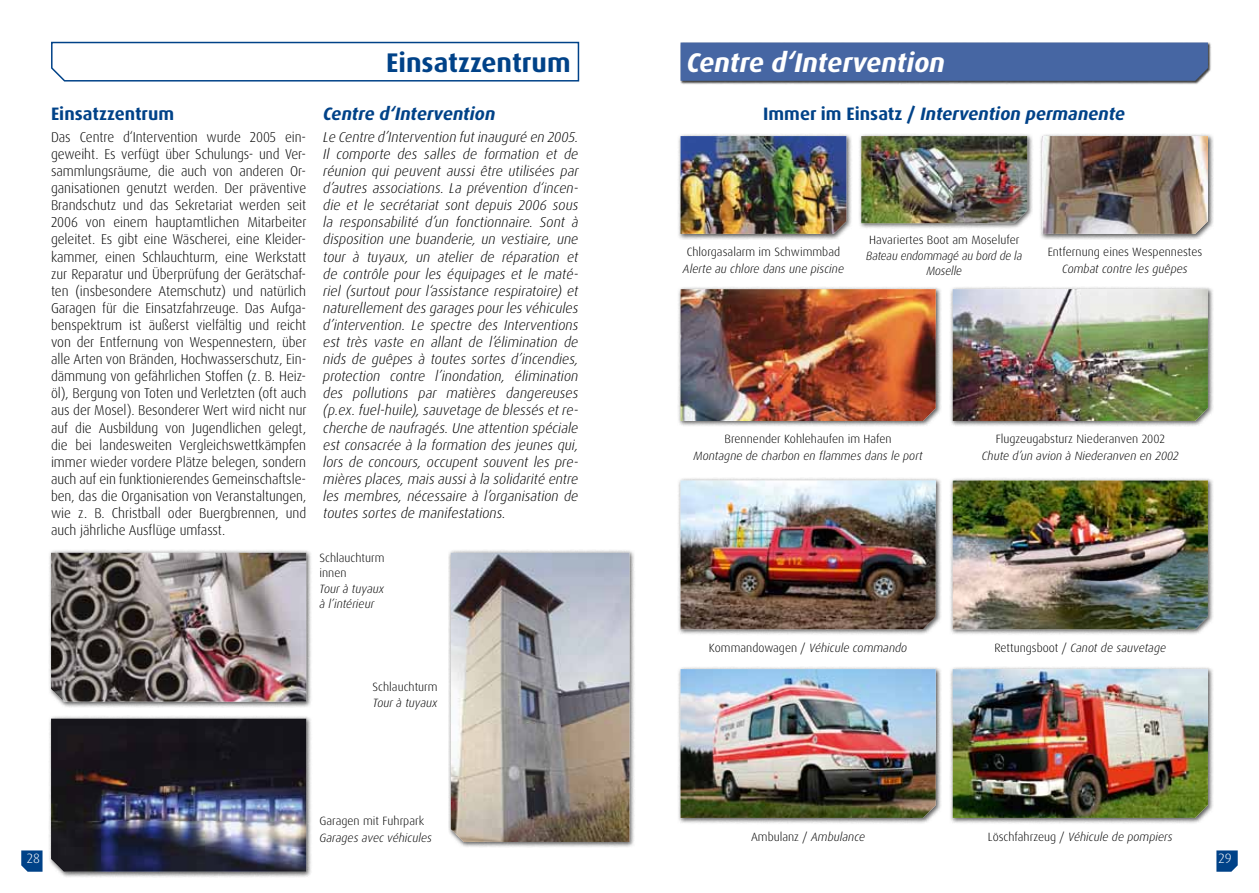
<style>
.page{position:relative;width:1259px;height:893px;background:#fff}
.page>*{position:absolute;margin:0;border:0;box-sizing:border-box;transform-origin:0 0}
.t1{font:italic 700 27px "Dax Pro";color:#fff}
.t2{font:700 27px "Dax Pro";color:#004288}
.t3{font:italic 700 18px "Dax Pro";color:#004288}
.t4{font:700 18px "Dax Pro";color:#004288}
.t5{font:300 14.25px/17.1px "Dax Pro";letter-spacing:-.005em;color:#000;text-align:justify;scale:.95 1}
.t6{font:italic 300 14.25px/17.1px "Dax Pro";color:#000;text-align:justify}
.t7{font:300 13.5px "Dax Pro";color:#fff}
.t8{font:italic 300 12px/14.4px "Dax Pro";color:#000}
.t9{font:300 12px/14.4px "Dax Pro";color:#000}
.t10{font:italic 300 12px/14.4px "Dax Pro";color:#000;text-align:center;scale:.96 1}
.s1{font-style:normal}
.s2{font-style:italic}
</style>
<div class="page">
<svg style="left:1216px;top:850px;width:21px;height:22px"></svg>
<svg style="left:21px;top:850px;width:22px;height:22px"></svg>
<div style="left:680px;top:42px;width:531px;height:42px;background:#000;opacity:.75"></div>
<div style="left:680px;top:43px;width:528px;height:38px;background:#4666a3"></div>
<svg style="left:51px;top:41px;width:529px;height:41px"></svg>
<div style="left:48px;top:550px;width:264px;height:158px;background:#000;opacity:.65"></div>
<img style="left:51px;top:553px;width:255px;height:149px">
<div style="left:448px;top:550px;width:187px;height:298px;background:#000;opacity:.65"></div>
<img style="left:451px;top:553px;width:178px;height:289px">
<div style="left:48px;top:715px;width:264px;height:163px;background:#000;opacity:.65"></div>
<img style="left:51px;top:719px;width:255px;height:153px">
<div style="left:677px;top:133px;width:175px;height:107px;background:#000;opacity:.65"></div>
<img style="left:680px;top:136px;width:166px;height:98px">
<div style="left:677px;top:286px;width:265px;height:141px;background:#000;opacity:.65"></div>
<img style="left:680px;top:289px;width:255px;height:132px">
<div style="left:677px;top:477px;width:265px;height:158px;background:#000;opacity:.65"></div>
<img style="left:680px;top:480px;width:255px;height:149px">
<div style="left:677px;top:666px;width:265px;height:158px;background:#000;opacity:.65"></div>
<img style="left:680px;top:669px;width:255px;height:149px">
<div style="left:949px;top:477px;width:265px;height:158px;background:#000;opacity:.65"></div>
<img style="left:952px;top:480px;width:256px;height:149px">
<div style="left:949px;top:666px;width:265px;height:158px;background:#000;opacity:.65"></div>
<img style="left:952px;top:669px;width:256px;height:149px">
<div style="left:949px;top:286px;width:265px;height:141px;background:#000;opacity:.65"></div>
<img style="left:952px;top:289px;width:256px;height:132px">
<div style="left:858px;top:133px;width:175px;height:97px;background:#000;opacity:.65"></div>
<img style="left:861px;top:136px;width:166px;height:87px">
<div style="left:1039px;top:133px;width:174px;height:107px;background:#000;opacity:.65"></div>
<img style="left:1042px;top:136px;width:166px;height:98px">
<p class="t4" style="left:51px;top:103px;width:124px">Einsatzzentrum</p>
<p class="t5" style="left:51px;top:128px;width:270px">Das Centre d‘Intervention wurde 2005 ein&shy;geweiht. Es verfügt über Schulungs- und Ver&shy;sammlungsräume, die auch von anderen Or&shy;ganisationen genutzt werden. Der präventive Brandschutz und das Sekretariat werden seit 2006 von einem hauptamtlichen Mitarbeiter geleitet. Es gibt eine Wäscherei, eine Kleider&shy;kammer, einen Schlauchturm, eine Werkstatt zur Reparatur und Überprüfung der Gerätschaf&shy;ten (insbesondere Atemschutz) und natürlich Garagen für die Einsatzfahrzeuge. Das Aufga&shy;benspektrum ist äußerst vielfältig und reicht von der Entfernung von Wespennestern, über alle Arten von Bränden, Hochwasserschutz, Ein&shy;dämmung von gefährlichen Stoffen (z. B. Heiz&shy;öl), Bergung von Toten und Verletzten (oft auch aus der Mosel). Besonderer Wert wird nicht nur auf die Ausbildung von Jugendlichen gelegt, die bei landesweiten Vergleichswettkämpfen immer wieder vordere Plätze belegen, sondern auch auf ein funktionierendes Gemeinschaftsle&shy;ben, das die Organisation von Veranstaltungen, wie z. B. Christball oder Buergbrennen, und auch jährliche Ausflüge umfasst.</p>
<h1 class="t2" style="left:386px;top:45px;width:186px">Einsatzzentrum</h1>
<h1 class="t1" style="left:687px;top:45px;width:260px">Centre d‘Intervention</h1>
<p class="t3" style="left:323px;top:103px;width:174px">Centre d‘Intervention</p>
<p class="t3" style="left:763px;top:103px;width:363px"><span class="s1">Immer im Einsatz /</span> Intervention permanente</p>
<p class="t6" style="left:323px;top:128px;width:257px">Le Centre d’Intervention fut inauguré en 2005.<br>Il comporte des salles de formation et de réunion qui peuvent aussi être utilisées par d’autres associations. La prévention d‘incen&shy;die et le secrétariat sont depuis 2006 sous la responsabilité d’un fonctionnaire. Sont à disposition une buanderie, un vestiaire, une tour à tuyaux, un atelier de réparation et de contrôle pour les équipages et le maté&shy;riel (surtout pour l‘assistance respiratoire) et naturellement des garages pour les véhicules d’intervention. Le spectre des Interventions est très vaste en allant de l’élimination de nids de guêpes à toutes sortes d’incendies, protection contre l’inondation, élimination des pollutions par matières dangereuses (p.ex. fuel-huile), sauvetage de blessés et re&shy;cherche de naufragés. Une attention spéciale est consacrée à la formation des jeunes qui, lors de concours, occupent souvent les pre&shy;mières places, mais aussi à la solidarité entre les membres, nécessaire à l’organisation de toutes sortes de manifestations.</p>
<p class="t9" style="left:869px;top:232px;width:152px">Havariertes Boot am Moselufer</p>
<p class="t10" style="left:866px;top:249px;width:164px">Bateau endommagé au bord de la<br>Moselle</p>
<p class="t9" style="left:1047px;top:245px;width:156px">Entfernung eines Wespennestes</p>
<p class="t9" style="left:687px;top:245px;width:155px">Chlorgasalarm im Schwimmbad</p>
<p class="t8" style="left:683px;top:261px;width:163px">Alerte au chlore dans une piscine</p>
<p class="t8" style="left:1062px;top:261px;width:127px">Combat contre les guêpes</p>
<p class="t9" style="left:724px;top:432px;width:169px">Brennender Kohlehaufen im Hafen</p>
<p class="t8" style="left:693px;top:448px;width:231px">Montagne de charbon en flammes dans le port</p>
<p class="t9" style="left:995px;top:432px;width:171px">Flugzeugabsturz Niederanven 2002</p>
<p class="t8" style="left:982px;top:448px;width:198px">Chute d’un avion à Niederanven en 2002</p>
<p class="t9" style="left:319px;top:551px;width:67px">Schlauchturm innen</p>
<p class="t8" style="left:319px;top:582px;width:66px">Tour à tuyaux à l’intérieur</p>
<p class="t9" style="left:372px;top:679px;width:67px">Schlauchturm</p>
<p class="t8" style="left:373px;top:696px;width:66px">Tour à tuyaux</p>
<p class="t8" style="left:709px;top:641px;width:200px"><span class="s1">Kommandowagen /</span> Véhicule commando</p>
<p class="t8" style="left:994px;top:641px;width:173px"><span class="s1">Rettungsboot /</span> Canot de sauvetage</p>
<p class="t9" style="left:319px;top:814px;width:106px">Garagen mit Fuhrpark</p>
<p class="t8" style="left:319px;top:831px;width:114px">Garages avec véhicules</p>
<p class="t9" style="left:751px;top:830px;width:116px">Ambulanz / <span class="s2">Ambulance</span></p>
<p class="t8" style="left:988px;top:830px;width:186px"><span class="s1">Löschfahrzeug /</span> Véhicule de pompiers</p>
<p class="t7" style="left:27px;top:850px;width:15px">28</p>
<p class="t7" style="left:1218px;top:850px;width:15px">29</p>
</div>
